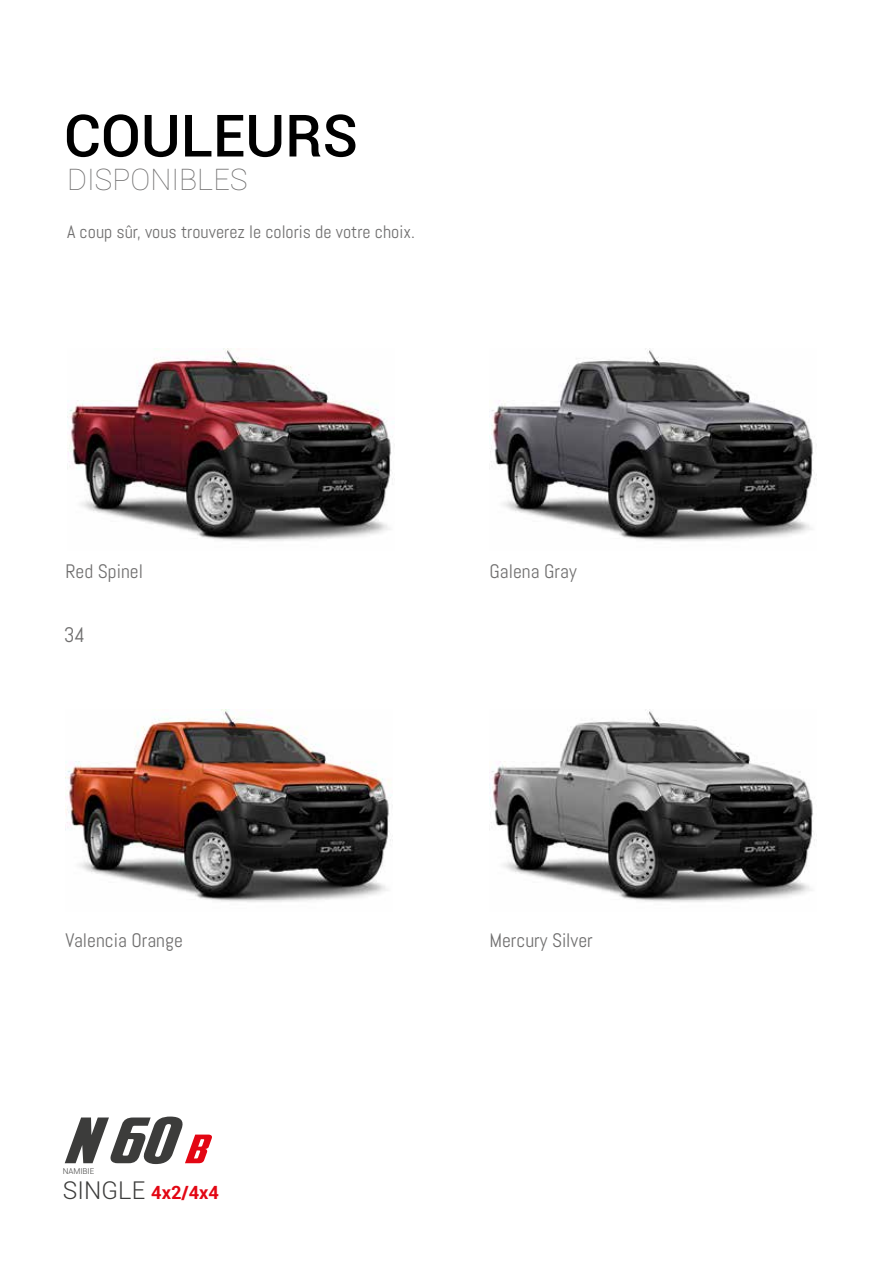
<style>
.page{position:relative;width:893px;height:1263px;background:#fff}
.page>*{position:absolute;margin:0;border:0;box-sizing:border-box;transform-origin:0 0}
.t1{font:500 58.35px "Roboto";color:#000}
.t2{font:100 29.85px "Roboto";color:#706f6f}
.t3{font:21px "Abel";color:#706f6f}
.t4{font:19.5px "Abel";color:#706f6f}
.t5{font:700 18.3px "Roboto";color:#e30613}
.t6{font:18px "Abel";color:#706f6f}
.t7{font:300 8.1px "Roboto";color:#3c3c3b}
.s1{font-weight:300;font-size:24.45px;color:#3c3c3b}
</style>
<div class="page">
<img style="left:490px;top:349px;width:325px;height:192px">
<img style="left:490px;top:710px;width:325px;height:192px">
<img style="left:67px;top:349px;width:326px;height:192px">
<img style="left:65px;top:710px;width:327px;height:192px">
<svg style="left:65px;top:1116px;width:147px;height:48px"></svg>
<h1 class="t1" style="left:64px;top:95px;width:296px">COULEURS</h1>
<h2 class="t2" style="left:67px;top:159px;width:182px">DISPONIBLES</h2>
<p class="t6" style="left:67px;top:221px;width:349px">A coup sûr, vous trouverez le coloris de votre choix.</p>
<p class="t4" style="left:65px;top:559px;width:79px">Red Spinel</p>
<p class="t3" style="left:64px;top:621px;width:23px">34</p>
<p class="t4" style="left:65px;top:928px;width:119px">Valencia Orange</p>
<p class="t7" style="left:63px;top:1165px;width:33px">NAMIBIE</p>
<p class="t5" style="left:63px;top:1180px;width:158px"><span class="s1">SINGLE</span> 4x2/4x4</p>
<p class="t4" style="left:490px;top:559px;width:89px">Galena Gray</p>
<p class="t4" style="left:490px;top:928px;width:105px">Mercury Silver</p>
</div>
